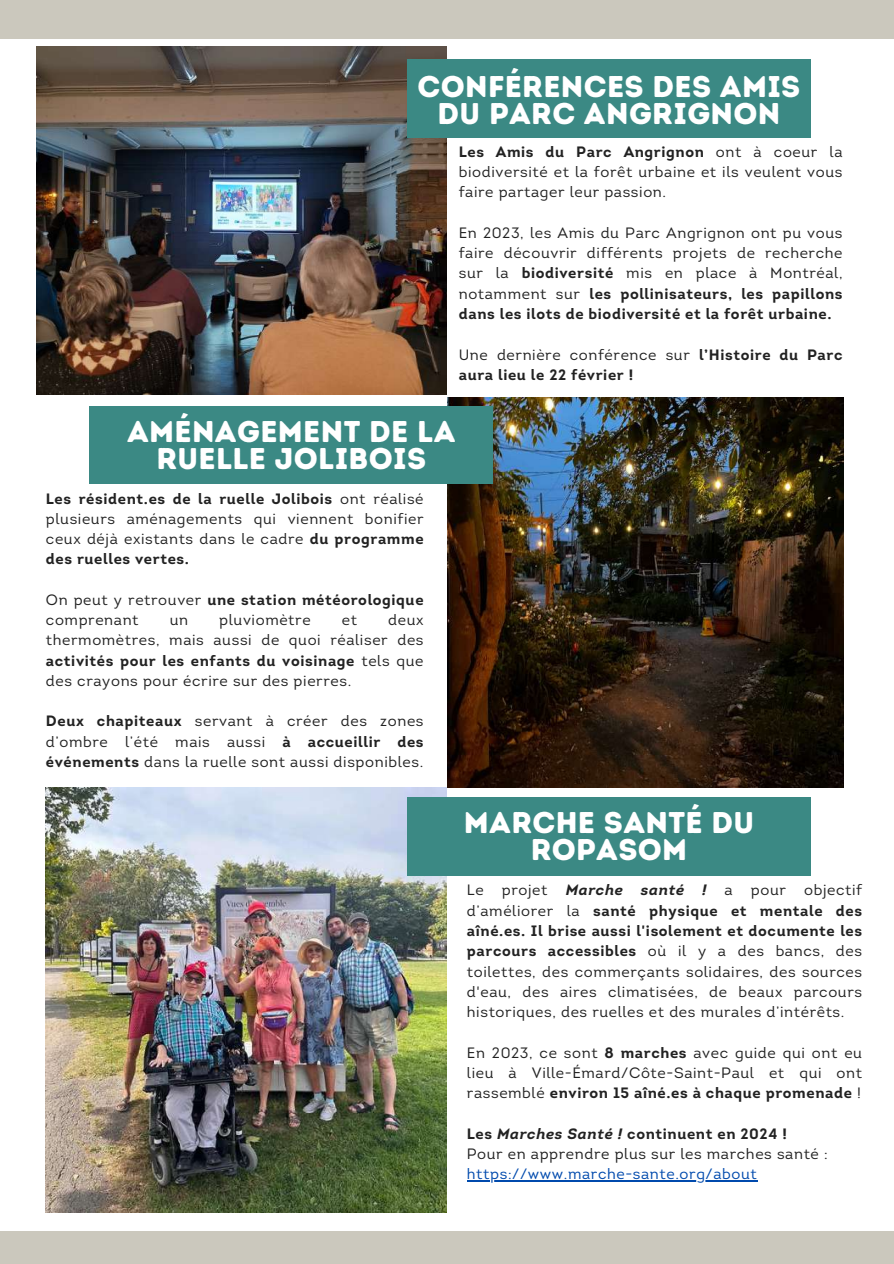
<style>
.page{position:relative;width:894px;height:1264px;background:#fff}
.page>*{position:absolute;margin:0;border:0;box-sizing:border-box;transform-origin:0 0}
.t1{font:30px/27px "Intro Rust Base";letter-spacing:.01em;color:#fff;text-align:center}
.t2{font:15px/20.2px "Intro";letter-spacing:.04em;color:#222;text-align:justify}
.t3{font:700 15px/20.2px "Intro";letter-spacing:.04em;color:#222}
.t4{font:15px "Intro";letter-spacing:.04em;color:#004aad}
.s1{font-weight:700}
.s2{font-weight:400}
.s3{font-weight:700;font-style:italic}
</style>
<div class="page">
<div style="left:0;top:1230px;width:893px;height:33px;background:#cbc8bd"></div>
<div style="left:0;top:0;width:893px;height:38px;background:#cbc8bd"></div>
<img style="left:46px;top:787px;width:400px;height:425px">
<div style="left:407px;top:797px;width:403px;height:78px;background:#3b8984"></div>
<hr style="left:467px;top:1180px;width:290px;height:1px;background:#004aad">
<img style="left:447px;top:397px;width:396px;height:390px">
<div style="left:89px;top:406px;width:404px;height:78px;background:#3b8984"></div>
<img style="left:37px;top:47px;width:409px;height:347px">
<div style="left:407px;top:59px;width:403px;height:78px;background:#3b8984"></div>
<h1 class="t1" style="left:417px;top:73px;width:384px">CONFÉRENCES DES AMIS<br>DU PARC ANGRIGNON</h1>
<p class="t2" style="left:458px;top:143px;width:385px"><span class="s1">Les Amis du Parc Angrignon</span> ont à coeur la biodiversité et la forêt urbaine et ils veulent vous faire partager leur passion.</p>
<p class="t2" style="left:458px;top:224px;width:385px">En 2023, les Amis du Parc Angrignon ont pu vous faire découvrir différents projets de recherche sur la <span class="s1">biodiversité</span> mis en place à Montréal, notamment sur <span class="s1">les pollinisateurs, les papillons dans les ilots de biodiversité et la forêt urbaine.</span></p>
<p class="t3" style="left:458px;top:345px;width:385px"><span class="s2">Une dernière conférence sur</span> l’Histoire du Parc aura lieu le 22 février !</p>
<h1 class="t1" style="left:127px;top:417px;width:330px">AMÉNAGEMENT DE LA<br>RUELLE JOLIBOIS</h1>
<p class="t2" style="left:46px;top:489px;width:379px"><span class="s1">Les résident.es de la ruelle Jolibois</span> ont réalisé plusieurs aménagements qui viennent bonifier ceux déjà existants dans le cadre <span class="s1">du programme des ruelles vertes.</span></p>
<p class="t2" style="left:46px;top:591px;width:379px">On peut y retrouver <span class="s1">une station météorologique </span>comprenant</p>
<p class="t2" style="left:170px;top:611px;width:20px">un</p>
<p class="t2" style="left:219px;top:611px;width:93px">pluviomètre</p>
<p class="t2" style="left:342px;top:611px;width:17px">et</p>
<p class="t2" style="left:46px;top:611px;width:379px;text-indent:342px">deux thermomètres, mais aussi de quoi réaliser des <span class="s1">activités pour les enfants du voisinage</span> tels que des crayons pour écrire sur des pierres.</p>
<p class="t2" style="left:46px;top:712px;width:379px"><span class="s1">Deux chapiteaux</span> servant à créer des zones d’ombre l’été mais aussi <span class="s1">à accueillir des événements</span> dans la ruelle sont aussi disponibles.</p>
<h1 class="t1" style="left:464px;top:809px;width:292px">MARCHE SANTÉ DU<br>ROPASOM</h1>
<p class="t2" style="left:467px;top:881px;width:396px">Le projet <span class="s3">Marche santé !</span> a pour objectif d’améliorer la <span class="s1">santé physique et mentale des aîné.es. Il brise aussi l'isolement et documente les parcours accessibles</span> où il y a des bancs, des toilettes, des commerçants solidaires, des sources d'eau, des aires climatisées, de beaux parcours historiques, des ruelles et des murales d’intérêts.</p>
<p class="t2" style="left:467px;top:1043px;width:396px">En 2023, ce sont <span class="s1">8 marches</span> avec guide qui ont eu lieu à Ville-Émard/Côte-Saint-Paul et qui ont rassemblé <span class="s1">environ 15 aîné.es à chaque promenade</span> !</p>
<p class="t2" style="left:467px;top:1124px;width:362px"><span class="s1">Les</span> <span class="s3">Marches Santé !</span> <span class="s1">continuent en 2024 !<br></span>Pour en apprendre plus sur les marches santé :</p>
<p class="t4" style="left:467px;top:1167px;width:291px">https://www.marche-sante.org/about</p>
</div>
